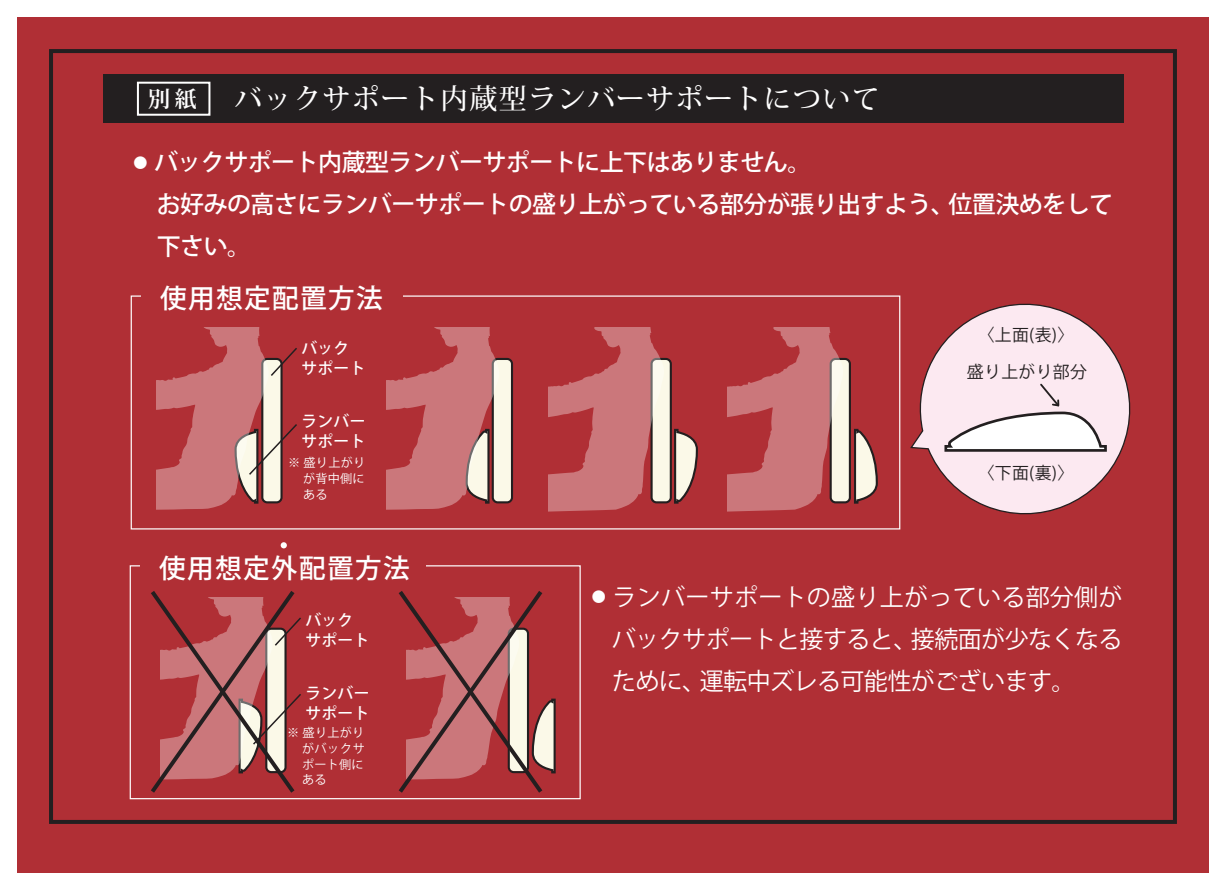
<style>
.page{position:relative;width:1226px;height:873px;background:#fff}
.page>*{position:absolute;margin:0;border:0;box-sizing:border-box;transform-origin:0 0}
.t1{font:500 28px "Koz Min Pr 6 N";letter-spacing:.05em;color:#fff}
.t2{font:500 26.6px "Koz Go Pr 6 N";letter-spacing:.05em;color:#fff}
.t3{font:500 24px/42px "Koz Go Pr 6 N";letter-spacing:-.025em;color:#fff}
.t4{font:24px/42px "Koz Go Pr 6 N";letter-spacing:-.025em;color:#fff;text-align:justify}
.t5{font:700 22px "Koz Min Pr 6 N";color:#fff}
.t6{font:16.8px "Koz Go Pr 6 N";letter-spacing:.02em;color:#231f20}
.t7{font:500 15.8px/20.4px "Koz Go Pr 6 N";letter-spacing:.02em;color:#fff}
.t8{font:12.2px/15.8px "Koz Go Pr 6 N";letter-spacing:.02em;color:#fff;text-align:justify}
</style>
<div class="page">
<div style="left:17px;top:855px;width:1191px;height:17px;background:#b02f35"></div>
<div style="left:17px;top:17px;width:1191px;height:838px;background:#b02f35"></div>
<div style="left:49px;top:49px;width:1127px;height:774px;border:4px solid #231f20"></div>
<svg style="left:156px;top:327px;width:141px;height:183px"></svg>
<div style="left:493px;top:359px;width:19px;height:143px;background:#fbf9e8;border-radius:5px"></div>
<div style="left:491px;top:358px;width:22px;height:145px;border:2px solid #231f20;border-radius:5px"></div>
<svg style="left:386px;top:327px;width:113px;height:183px"></svg>
<div style="left:651px;top:359px;width:19px;height:143px;background:#fbf9e8;border-radius:5px"></div>
<div style="left:650px;top:358px;width:22px;height:145px;border:2px solid #231f20;border-radius:5px"></div>
<svg style="left:548px;top:327px;width:116px;height:185px"></svg>
<svg style="left:674px;top:428px;width:24px;height:76px"></svg>
<div style="left:830px;top:359px;width:20px;height:143px;background:#fbf9e8;border-radius:5px"></div>
<div style="left:829px;top:358px;width:22px;height:145px;border:2px solid #231f20;border-radius:5px"></div>
<svg style="left:727px;top:327px;width:116px;height:185px"></svg>
<svg style="left:854px;top:428px;width:24px;height:76px"></svg>
<div style="left:130px;top:565px;width:450px;height:234px;border:1px solid #fff"></div>
<div style="left:141px;top:553px;width:285px;height:25px;background:#b02f35"></div>
<svg style="left:281px;top:542px;width:6px;height:6px"></svg>
<div style="left:102px;top:75px;width:1021px;height:48px;background:#231f20"></div>
<svg style="left:910px;top:303px;width:221px;height:212px"></svg>
<svg style="left:943px;top:382px;width:165px;height:71px;background:#eadee3"></svg>
<svg style="left:151px;top:591px;width:150px;height:202px"></svg>
<svg style="left:398px;top:591px;width:158px;height:202px"></svg>
<div style="left:137px;top:82px;width:73px;height:34px;border:2px solid #fff"></div>
<p class="t5" style="left:148px;top:86px;width:50px">別紙</p>
<p class="t1" style="left:234px;top:83px;width:647px">バックサポート内蔵型ランバーサポートについて</p>
<p class="t3" style="left:133px;top:142px;width:981px"><sup>●</sup> バックサポート内蔵型ランバーサポートに上下はありません。<br>　お好みの高さにランバーサポートの盛り上がっている部分が張り出すよう、位置決めをして　下さい。</p>
<p class="t2" style="left:160px;top:283px;width:224px">使用想定配置方法</p>
<p class="t7" style="left:301px;top:338px;width:65px">バックサポート</p>
<p class="t7" style="left:301px;top:411px;width:65px">ランバーサポート</p>
<p class="t8" style="left:303px;top:455px;width:64px;text-indent:-15px">※ 盛り上がりが背中側にある</p>
<p class="t2" style="left:159px;top:553px;width:252px">使用想定外配置方法</p>
<p class="t7" style="left:305px;top:609px;width:65px">バックサポート</p>
<p class="t7" style="left:305px;top:683px;width:65px">ランバーサポート</p>
<p class="t8" style="left:302px;top:724px;width:64px;text-indent:-15px">※ 盛り上がりがバックサポート側にある</p>
<p class="t6" style="left:977px;top:325px;width:98px">〈上面(表)〉</p>
<p class="t6" style="left:966px;top:362px;width:121px">盛り上がり部分</p>
<p class="t6" style="left:977px;top:463px;width:98px">〈下面(裏)〉</p>
<p class="t4" style="left:612px;top:576px;width:512px;text-indent:-20px"><sup>●</sup> ランバーサポートの盛り上がっている部分側がバックサポートと接すると、接続面が少なくなるために、運転中ズレる可能性がございます。</p>
</div>
